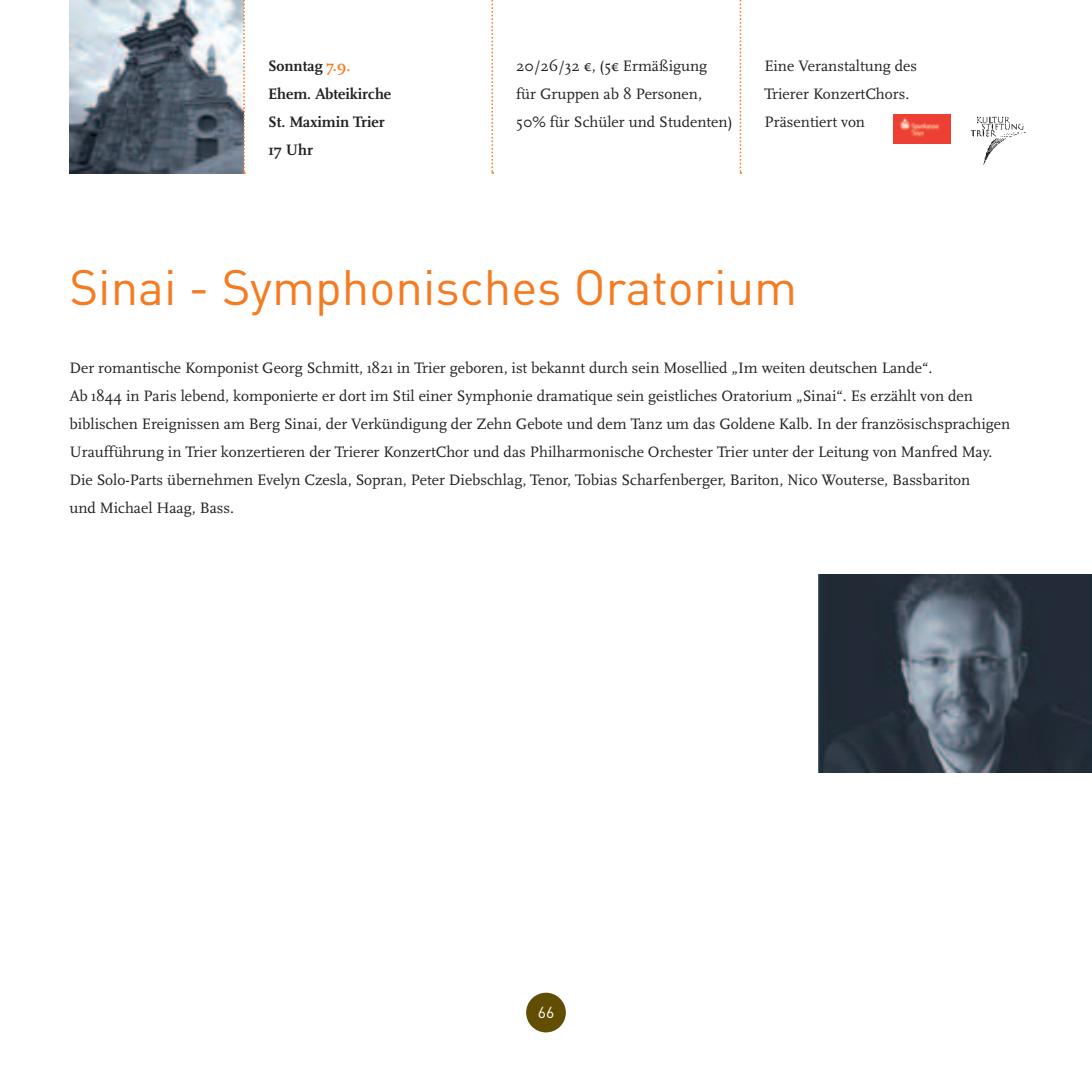
<style>
.page{position:relative;width:1092px;height:1092px;background:#fff}
.page>*{position:absolute;margin:0;border:0;box-sizing:border-box;transform-origin:0 0}
.t1{font:49px "DINOT";color:#f47b21}
.t2{font:15.75px/28px "Scala";color:#231f20}
.t3{font:700 15.75px/28px "Scala";color:#231f20}
.t4{font:15.75px "DINOT";color:#fff}
.s1{color:#f47b21}
</style>
<div class="page">
<img style="left:69px;top:0;width:174px;height:174px">
<div style="left:526px;top:992px;width:40px;height:40px;background:#624e03;border-radius:50%"></div>
<svg style="left:491px;top:0;width:2px;height:174px"></svg>
<svg style="left:243px;top:0;width:2px;height:174px"></svg>
<svg style="left:739px;top:0;width:2px;height:174px"></svg>
<img style="left:819px;top:574px;width:272px;height:198px">
<img style="left:893px;top:114px;width:57px;height:30px">
<img style="left:970px;top:116px;width:56px;height:49px">
<p class="t3" style="left:268px;top:52px;width:125px">Sonntag <span class="s1">7.9.<br></span>Ehem. Abteikirche<br>St. Maximin Trier<br>17 Uhr</p>
<p class="t2" style="left:516px;top:52px;width:218px">20/26/32 €, (5€ Ermäßigung<br>für Gruppen ab 8 Personen,<br>50% für Schüler und Studenten)</p>
<p class="t2" style="left:764px;top:52px;width:154px">Eine Veranstaltung des<br>Trierer KonzertChors.<br>Präsentiert von</p>
<h1 class="t1" style="left:69px;top:257px;width:729px">Sinai - Symphonisches Oratorium</h1>
<p class="t2" style="left:69px;top:354px;width:942px">Der romantische Komponist Georg Schmitt, 1821 in Trier geboren, ist bekannt durch sein Mosellied „Im weiten deutschen Lande“.<br>Ab 1844 in Paris lebend, komponierte er dort im Stil einer Symphonie dramatique sein geistliches Oratorium „Sinai“. Es erzählt von den biblischen Ereignissen am Berg Sinai, der Verkündigung der Zehn Gebote und dem Tanz um das Goldene Kalb. In der französischsprachigen Uraufführung in Trier konzertieren der Trierer KonzertChor und das Philharmonische Orchester Trier unter der Leitung von Manfred May.<br>Die Solo-Parts übernehmen Evelyn Czesla, Sopran, Peter Diebschlag, Tenor, Tobias Scharfenberger, Bariton, Nico Wouterse, Bassbariton<br>und Michael Haag, Bass.</p>
<p class="t4" style="left:537px;top:1002px;width:18px">66</p>
</div>
